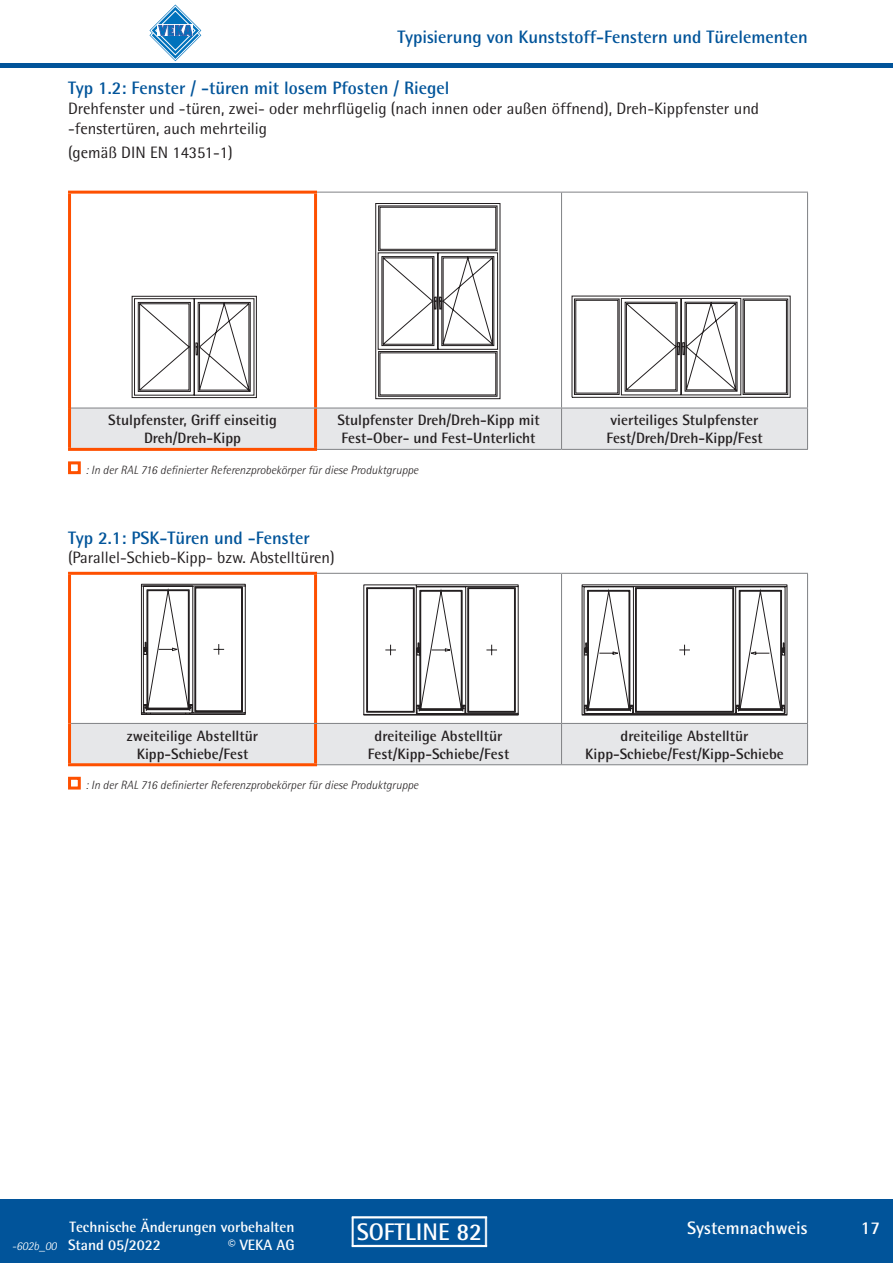
<style>
.page{position:relative;width:893px;height:1263px;background:#fff}
.page>*{position:absolute;margin:0;border:0;box-sizing:border-box;transform-origin:0 0}
.t1{font:700 24px "Rotis Semi Sans";color:#fff}
._10pt_Fondf{font:700 18px "Rotis Semi Sans";color:#01549a}
.t2{font:700 18px "Rotis Semi Sans";color:#fff}
._11pt{font:16.5px/19.8px "Rotis Semi Sans";color:#231f20}
._10pt_bold{font:700 15px/18px "Rotis Semi Sans";color:#231f20;text-align:center}
.t3{font:700 15px/18px "Rotis Semi Sans";color:#fff}
._8pt_light_kursiv{font:italic 300 12px "Rotis Semi Sans";color:#231f20}
.s1{font-weight:300;font-style:italic;font-size:12px}
.s2{font-size:32.85px}
.s3{font-size:33.15px}
</style>
<div class="page">
<div style="left:0;top:1199px;width:893px;height:64px;background:#01549a"></div>
<svg style="left:149px;top:5px;width:52px;height:56px"></svg>
<hr style="left:0;top:64px;width:893px;height:4px;background:#01549a">
<hr style="left:352px;top:1216px;width:135px;height:2px;background:#fff">
<hr style="left:352px;top:1245px;width:135px;height:2px;background:#fff">
<div style="left:71px;top:409px;width:736px;height:40px;background:#e6e7e9"></div>
<hr style="left:68px;top:191px;width:249px;height:3px;background:#fe5000">
<hr style="left:68px;top:194px;width:3px;height:214px;background:#fe5000">
<hr style="left:314px;top:194px;width:3px;height:214px;background:#fe5000">
<hr style="left:68px;top:408px;width:3px;height:40px;background:#fe5000">
<hr style="left:314px;top:408px;width:3px;height:40px;background:#fe5000">
<hr style="left:68px;top:448px;width:249px;height:3px;background:#fe5000">
<hr style="left:317px;top:192px;width:245px;height:1px;background:#808285">
<hr style="left:562px;top:192px;width:246px;height:1px;background:#808285">
<hr style="left:807px;top:192px;width:1px;height:216px;background:#808285">
<hr style="left:71px;top:408px;width:245px;height:1px;background:#808285">
<hr style="left:316px;top:408px;width:246px;height:1px;background:#808285">
<hr style="left:562px;top:408px;width:246px;height:1px;background:#808285">
<hr style="left:807px;top:408px;width:1px;height:41px;background:#808285">
<hr style="left:317px;top:449px;width:245px;height:1px;background:#808285">
<hr style="left:562px;top:449px;width:246px;height:1px;background:#808285">
<hr style="left:561px;top:408px;width:1px;height:41px;background:#808285">
<hr style="left:561px;top:192px;width:1px;height:216px;background:#808285">
<svg style="left:132px;top:296px;width:125px;height:103px"></svg>
<svg style="left:375px;top:203px;width:126px;height:197px"></svg>
<svg style="left:571px;top:295px;width:220px;height:103px"></svg>
<div style="left:71px;top:724px;width:736px;height:40px;background:#e6e7e9"></div>
<hr style="left:68px;top:572px;width:249px;height:3px;background:#fe5000">
<hr style="left:68px;top:575px;width:3px;height:148px;background:#fe5000">
<hr style="left:314px;top:575px;width:3px;height:148px;background:#fe5000">
<hr style="left:68px;top:723px;width:3px;height:40px;background:#fe5000">
<hr style="left:314px;top:724px;width:3px;height:39px;background:#fe5000">
<hr style="left:68px;top:763px;width:249px;height:3px;background:#fe5000">
<hr style="left:317px;top:573px;width:245px;height:1px;background:#808285">
<hr style="left:562px;top:573px;width:246px;height:1px;background:#808285">
<hr style="left:807px;top:574px;width:1px;height:149px;background:#808285">
<hr style="left:71px;top:723px;width:245px;height:1px;background:#808285">
<hr style="left:316px;top:723px;width:246px;height:1px;background:#808285">
<hr style="left:562px;top:723px;width:246px;height:1px;background:#808285">
<hr style="left:807px;top:724px;width:1px;height:40px;background:#808285">
<hr style="left:317px;top:764px;width:245px;height:1px;background:#808285">
<hr style="left:562px;top:764px;width:246px;height:1px;background:#808285">
<hr style="left:561px;top:724px;width:1px;height:40px;background:#808285">
<hr style="left:561px;top:574px;width:1px;height:149px;background:#808285">
<svg style="left:141px;top:584px;width:105px;height:131px"></svg>
<svg style="left:364px;top:584px;width:155px;height:132px"></svg>
<svg style="left:582px;top:584px;width:206px;height:131px"></svg>
<div style="left:68px;top:461px;width:13px;height:13px;border:3px solid #fe5000"></div>
<div style="left:68px;top:777px;width:13px;height:12px;border:3px solid #fe5000"></div>
<p class="_10pt_Fondf" style="left:397px;top:25px;width:412px">Typisierung von Kunststoff-Fenstern und Türelementen</p>
<p class="_10pt_Fondf" style="left:68px;top:77px;width:383px">Typ 1.2: Fenster / -türen mit losem Pfosten / Riegel</p>
<p class="_11pt" style="left:68px;top:99px;width:693px">Drehfenster und -türen, zwei- oder mehrflügelig (nach innen oder außen öffnend), Dreh-Kippfenster und -fenstertüren, auch mehrteilig</p>
<p class="_11pt" style="left:68px;top:142px;width:166px">(gemäß DIN EN 14351-1)</p>
<p class="_10pt_bold" style="left:108px;top:411px;width:170px">Stulpfenster, Griff einseitig<br>Dreh/Dreh-Kipp</p>
<p class="_10pt_bold" style="left:337px;top:411px;width:204px;text-align:left">Stulpfenster Dreh/Dreh-Kipp mit<br>Fest-Ober- und Fest-Unterlicht</p>
<p class="_10pt_bold" style="left:606px;top:411px;width:158px;text-align:left">vierteiliges Stulpfenster<br>Fest/Dreh/Dreh-Kipp/Fest</p>
<p class="_8pt_light_kursiv" style="left:85px;top:463px;width:334px">: In der RAL 716 definierter Referenzprobekörper für diese Produktgruppe</p>
<p class="_10pt_Fondf" style="left:68px;top:526px;width:243px">Typ 2.1: PSK-Türen und -Fenster</p>
<p class="_11pt" style="left:68px;top:548px;width:268px">(Parallel-Schieb-Kipp- bzw. Abstelltüren)</p>
<p class="_10pt_bold" style="left:127px;top:726px;width:133px">zweiteilige Abstelltür<br>Kipp-Schiebe/Fest</p>
<p class="_10pt_bold" style="left:368px;top:726px;width:143px">dreiteilige Abstelltür<br>Fest/Kipp-Schiebe/Fest</p>
<p class="_10pt_bold" style="left:585px;top:726px;width:200px">dreiteilige Abstelltür<br>Kipp-Schiebe/Fest/Kipp-Schiebe</p>
<p class="_8pt_light_kursiv" style="left:85px;top:778px;width:334px">: In der RAL 716 definierter Referenzprobekörper für diese Produktgruppe</p>
<p class="t3" style="left:12px;top:1217px;width:284px;text-indent:58px">Technische Änderungen vorbehalten <span class="s1">-602b_00</span> Stand 05/2022</p>
<p class="t3" style="left:228px;top:1235px;width:68px">© VEKA AG</p>
<h1 class="t1" style="left:349px;top:1217px;width:143px"><span class="s2">|</span>SOFTLINE 82<span class="s3">|</span></h1>
<p class="t2" style="left:687px;top:1217px;width:122px">Systemnachweis</p>
<p class="t2" style="left:861px;top:1217px;width:21px">17</p>
</div>
